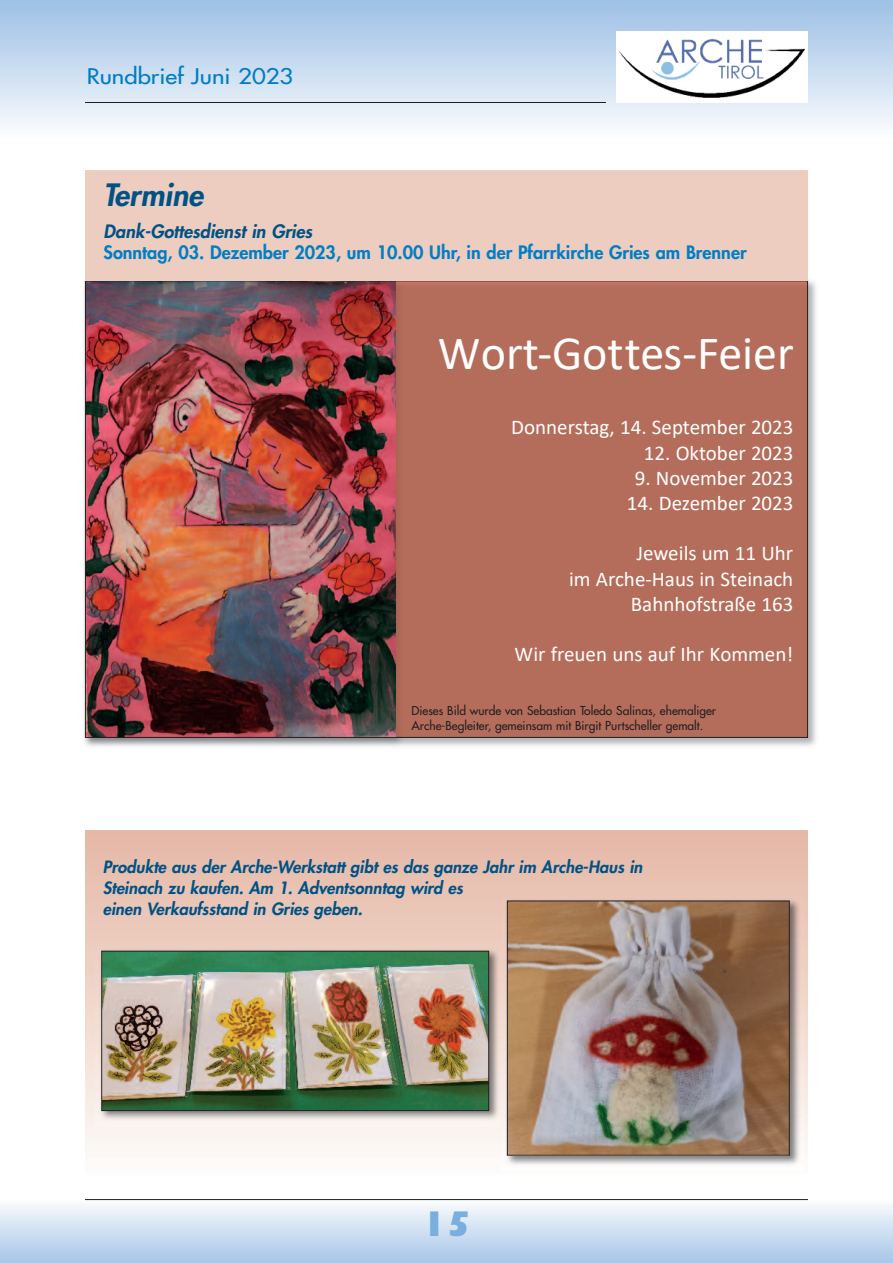
<style>
.page{position:relative;width:893px;height:1263px;background:#fff}
.page>*{position:absolute;margin:0;border:0;box-sizing:border-box;transform-origin:0 0}
.t1{font:48px "Calibri";color:#fff}
.t2{font:800 36px "Gill Sans";color:#79aede}
.t3{font:italic 800 30px "Futura Std";color:#005285}
.t4{font:21px/25.2px "Calibri";color:#fff;text-align:right}
.t5{font:500 21px "Futura Std";color:#007ec5;scale:1.14 1}
.t6{font:800 18px "Futura Std";color:#007ec5}
.t7{font:italic 800 18px "Futura Std";color:#005285}
.t8{font:italic 800 16.5px/21px "Futura Std";color:#005285}
.t9{font:500 12px/15px "Futura Std";color:#231f20}
</style>
<div class="page">
<div style="left:85px;top:831px;width:723px;height:347px;background:linear-gradient(to bottom,#e5b6a4,#fdfcfa)"></div>
<img style="left:84px;top:280px;width:732px;height:467px">
<div style="left:396px;top:282px;width:410px;height:454px;background:#b56d5b"></div>
<img style="left:87px;top:282px;width:309px;height:454px">
<div style="left:0;top:0;width:893px;height:138px;background:linear-gradient(to bottom,#9cbfe5,#fbfcfe)"></div>
<div style="left:617px;top:31px;width:191px;height:71px;background:#fff"></div>
<img style="left:619px;top:38px;width:186px;height:60px">
<div style="left:0;top:1199px;width:893px;height:64px;background:linear-gradient(to bottom,#fbfcfe,#a8c6e8)"></div>
<hr style="left:85px;top:1199px;width:723px;height:1px;background:#231f20">
<hr style="left:85px;top:102px;width:521px;height:1px;background:#231f20">
<div style="left:85px;top:170px;width:723px;height:111px;background:#edcdc0"></div>
<img style="left:501px;top:894px;width:303px;height:276px">
<img style="left:509px;top:902px;width:279px;height:251px">
<div style="left:507px;top:900px;width:283px;height:255px;border:1px solid #231f20"></div>
<img style="left:96px;top:945px;width:408px;height:181px">
<img style="left:103px;top:953px;width:384px;height:156px">
<div style="left:101px;top:951px;width:388px;height:160px;border:1px solid #231f20"></div>
<p class="t5" style="left:87px;top:65px;width:183px">Rundbrief Juni 2023</p>
<h3 class="t3" style="left:104px;top:181px;width:101px">Termine</h3>
<p class="t7" style="left:104px;top:223px;width:210px">Dank-Gottesdienst in Gries</p>
<p class="t6" style="left:104px;top:244px;width:645px">Sonntag, 03. Dezember 2023, um 10.00 Uhr, in der Pfarrkirche Gries am Brenner</p>
<h1 class="t1" style="left:438px;top:333px;width:357px">Wort-Gottes-Feier</h1>
<p class="t4" style="left:511px;top:416px;width:284px">Donnerstag, 14. September 2023</p>
<p class="t4" style="left:644px;top:442px;width:151px">12. Oktober 2023</p>
<p class="t4" style="left:635px;top:467px;width:160px">9. November 2023</p>
<p class="t4" style="left:627px;top:492px;width:168px">14. Dezember 2023</p>
<p class="t4" style="left:569px;top:543px;width:226px">Jeweils um 11 Uhr<br>im Arche-Haus in Steinach<br>Bahnhofstraße 163</p>
<p class="t4" style="left:515px;top:643px;width:280px">Wir freuen uns auf Ihr Kommen!</p>
<p class="t9" style="left:411px;top:704px;width:306px">Dieses Bild wurde von Sebastian Toledo Salinas, ehemaliger<br>Arche-Begleiter, gemeinsam mit Birgit Purtscheller gemalt.</p>
<p class="t8" style="left:103px;top:857px;width:541px">Produkte aus der Arche-Werkstatt gibt es das ganze Jahr im Arche-Haus in<br>Steinach zu kaufen. Am 1. Adventsonntag wird es<br>einen Verkaufsstand in Gries geben.</p>
<h2 class="t2" style="left:422px;top:1210px;width:50px">15</h2>
</div>
